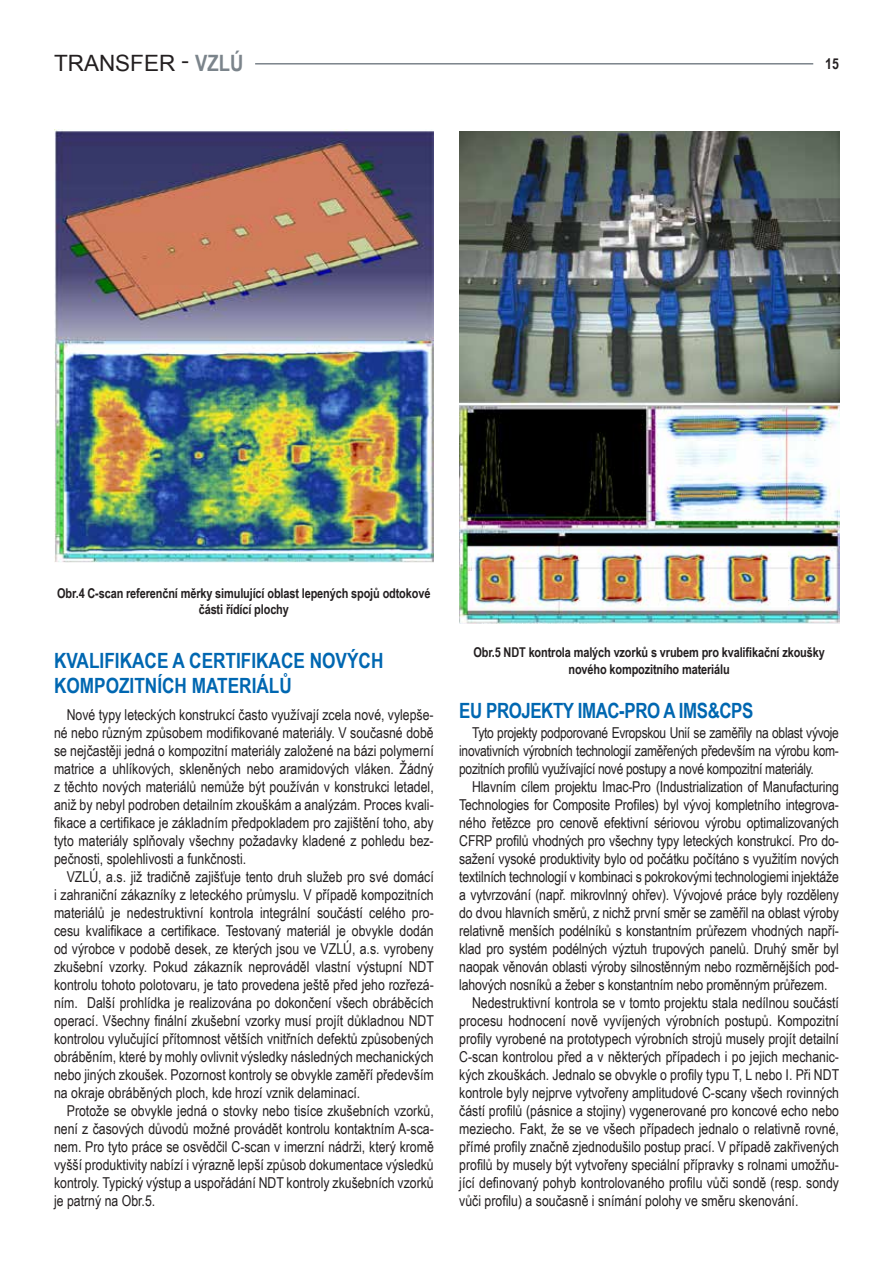
<style>
.page{position:relative;width:893px;height:1263px;background:#fff}
.page>*{position:absolute;margin:0;border:0;box-sizing:border-box;transform-origin:0 0}
.t1{font:22.5px "Arial";color:#231f20}
.t2{font:700 21px "Arial Narrow";color:#0067b1}
.t3{font:700 21px "Arial Narrow";letter-spacing:-.02em;color:#0067b1}
.t4{font:15px/18px "Arial Narrow";color:#231f20;text-align:justify}
.t5{font:700 15px "Arial Narrow";color:#231f20}
.t6{font:700 13.5px/16.2px "Arial Narrow";letter-spacing:-.01em;color:#231f20;text-align:center}
.s1{font-family:"Arial Narrow";font-weight:700;color:#7b848b}
</style>
<div class="page">
<hr style="left:255px;top:63px;width:558px;height:2px;background:#7b848b">
<img style="left:54px;top:129px;width:380px;height:433px">
<img style="left:459px;top:131px;width:380px;height:492px">
<h1 class="t1" style="left:54px;top:49px;width:191px">TRANSFER - <span class="s1">VZLÚ</span></h1>
<p class="t5" style="left:825px;top:53px;width:15px">15</p>
<p class="t6" style="left:57px;top:585px;width:375px">Obr.4 C-scan referenční měrky simulující oblast lepených spojů odtokové části řídící plochy</p>
<h2 class="t2" style="left:54px;top:645px;width:331px">Kva lifikace a certifikace nových</h2>
<h2 class="t2" style="left:54px;top:670px;width:239px">kompozitních materiálů</h2>
<p class="t4" style="left:54px;top:705px;width:381px;text-indent:13px">Nové typy leteckých konstrukcí často využívají zcela nové, vylepše&shy;né nebo různým způsobem modifikované materiály. V současné době se nejčastěji jedná o kompozitní materiály založené na bázi polymerní matrice a uhlíkových, skleněných nebo aramidových vláken. Žádný z těchto nových materiálů nemůže být používán v konstrukci letadel, aniž by nebyl podroben detailním zkouškám a analýzám. Proces kvali&shy;fikace a certifikace je základním předpokladem pro zajištění toho, aby tyto materiály splňovaly všechny požadavky kladené z pohledu bez&shy;pečnosti, spolehlivosti a funkčnosti.</p>
<p class="t4" style="left:54px;top:867px;width:381px;text-indent:13px">VZLÚ, a.s. již tradičně zajišťuje tento druh služeb pro své domácí i zahraniční zákazníky z leteckého průmyslu. V případě kompozitních materiálů je nedestruktivní kontrola integrální součástí celého pro&shy;cesu kvalifikace a certifikace. Testovaný materiál je obvykle dodán od výrobce v podobě desek, ze kterých jsou ve VZLÚ, a.s. vyrobeny zkušební vzorky. Pokud zákazník neprováděl vlastní výstupní NDT kontrolu tohoto polotovaru, je tato provedena ještě před jeho rozřezá&shy;ním. Další prohlídka je realizována po dokončení všech obráběcích operací. Všechny finální zkušební vzorky musí projít důkladnou NDT kontrolou vylučující přítomnost větších vnitřních defektů způsobených obráběním, které by mohly ovlivnit výsledky následných mechanických nebo jiných zkoušek. Pozornost kontroly se obvykle zaměří především na okraje obráběných ploch, kde hrozí vznik delaminací.</p>
<p class="t4" style="left:54px;top:1101px;width:381px;text-indent:13px">Protože se obvykle jedná o stovky nebo tisíce zkušebních vzorků, není z časových důvodů možné provádět kontrolu kontaktním A-sca&shy;nem. Pro tyto práce se osvědčil C-scan v imerzní nádrži, který kromě vyšší produktivity nabízí i výrazně lepší způsob dokumentace výsledků kontroly. Typický výstup a uspořádání NDT kontroly zkušebních vzorků je patrný na Obr.5.</p>
<p class="t6" style="left:473px;top:644px;width:353px">Obr.5 NDT kontrola malých vzorků s vrubem pro kvalifikační zkoušky</p>
<p class="t6" style="left:568px;top:660px;width:163px">nového kompozitního materiálu</p>
<h2 class="t3" style="left:459px;top:695px;width:178px">EU projekty Imac-Pro</h2>
<h2 class="t2" style="left:663px;top:695px;width:10px">aIMS</h2>
<h2 class="t2" style="left:708px;top:695px;width:24px">&amp;CPS</h2>
<p class="t4" style="left:459px;top:723px;width:381px;text-indent:13px">Tyto projekty podporované Evropskou Unií se zaměřily na oblast vývoje inovativních výrobních technologií zaměřených především na výrobu kom&shy;pozitních profilů využívající nové postupy a nové kompozitní materiály.</p>
<p class="t4" style="left:472px;top:777px;width:368px">Hlavním cílem projektu Imac-Pro (Industrialization of Manufacturing</p>
<p class="t4" style="left:459px;top:795px;width:381px">Technologies for Composite Profiles) byl vývoj kompletního integrova-</p>
<p class="t4" style="left:459px;top:813px;width:381px">ného řetězce pro cenově efektivní sériovou výrobu optimalizovaných</p>
<p class="t4" style="left:459px;top:831px;width:381px">CFRP profilů vhodných pro všechny typy leteckých konstrukcí. Pro do-</p>
<p class="t4" style="left:459px;top:849px;width:381px">sažení vysoké produktivity bylo od počátku počítáno s využitím nových</p>
<p class="t4" style="left:459px;top:867px;width:381px">textilních technologií v kombinaci s pokrokovými technologiemi injektáže</p>
<p class="t4" style="left:459px;top:885px;width:381px">a vytvrzování (např. mikrovlnný ohřev). Vývojové práce byly rozděleny</p>
<p class="t4" style="left:459px;top:903px;width:381px">do dvou hlavních směrů, z nichž první směr se zaměřil na oblast výroby</p>
<p class="t4" style="left:459px;top:921px;width:381px">relativně menších podélníků s konstantním průřezem vhodných napří-</p>
<p class="t4" style="left:459px;top:939px;width:381px">klad pro systém podélných výztuh trupových panelů. Druhý směr byl</p>
<p class="t4" style="left:459px;top:957px;width:381px">naopak věnován oblasti výroby silnostěnným nebo rozměrnějších pod-</p>
<p class="t4" style="left:459px;top:975px;width:370px">lahových nosníků a žeber s konstantním nebo proměnným průřezem.</p>
<p class="t4" style="left:472px;top:993px;width:368px">Nedestruktivní kontrola se v tomto projektu stala nedílnou součástí</p>
<p class="t4" style="left:459px;top:1011px;width:381px">procesu hodnocení nově vyvíjených výrobních postupů. Kompozitní</p>
<p class="t4" style="left:459px;top:1029px;width:381px">profily vyrobené na prototypech výrobních strojů musely projít detailní</p>
<p class="t4" style="left:459px;top:1047px;width:381px">C-scan kontrolou před a v některých případech i po jejich mechanic-</p>
<p class="t4" style="left:459px;top:1065px;width:381px">kých zkouškách. Jednalo se obvykle o profily typu T, L nebo I. Při NDT</p>
<p class="t4" style="left:459px;top:1083px;width:381px">kontrole byly nejprve vytvořeny amplitudové C-scany všech rovinných</p>
<p class="t4" style="left:459px;top:1101px;width:381px">částí profilů (pásnice a stojiny) vygenerované pro koncové echo nebo</p>
<p class="t4" style="left:459px;top:1119px;width:381px">meziecho. Fakt, že se ve všech případech jednalo o relativně rovné,</p>
<p class="t4" style="left:459px;top:1137px;width:381px">přímé profily značně zjednodušilo postup prací. V případě zakřivených</p>
<p class="t4" style="left:459px;top:1155px;width:381px">profilů by musely být vytvořeny speciální přípravky s rolnami umožňu-</p>
<p class="t4" style="left:459px;top:1173px;width:381px">jící definovaný pohyb kontrolovaného profilu vůči sondě (resp. sondy</p>
<p class="t4" style="left:459px;top:1191px;width:341px">vůči profilu) a současně i snímání polohy ve směru skenování.</p>
</div>
